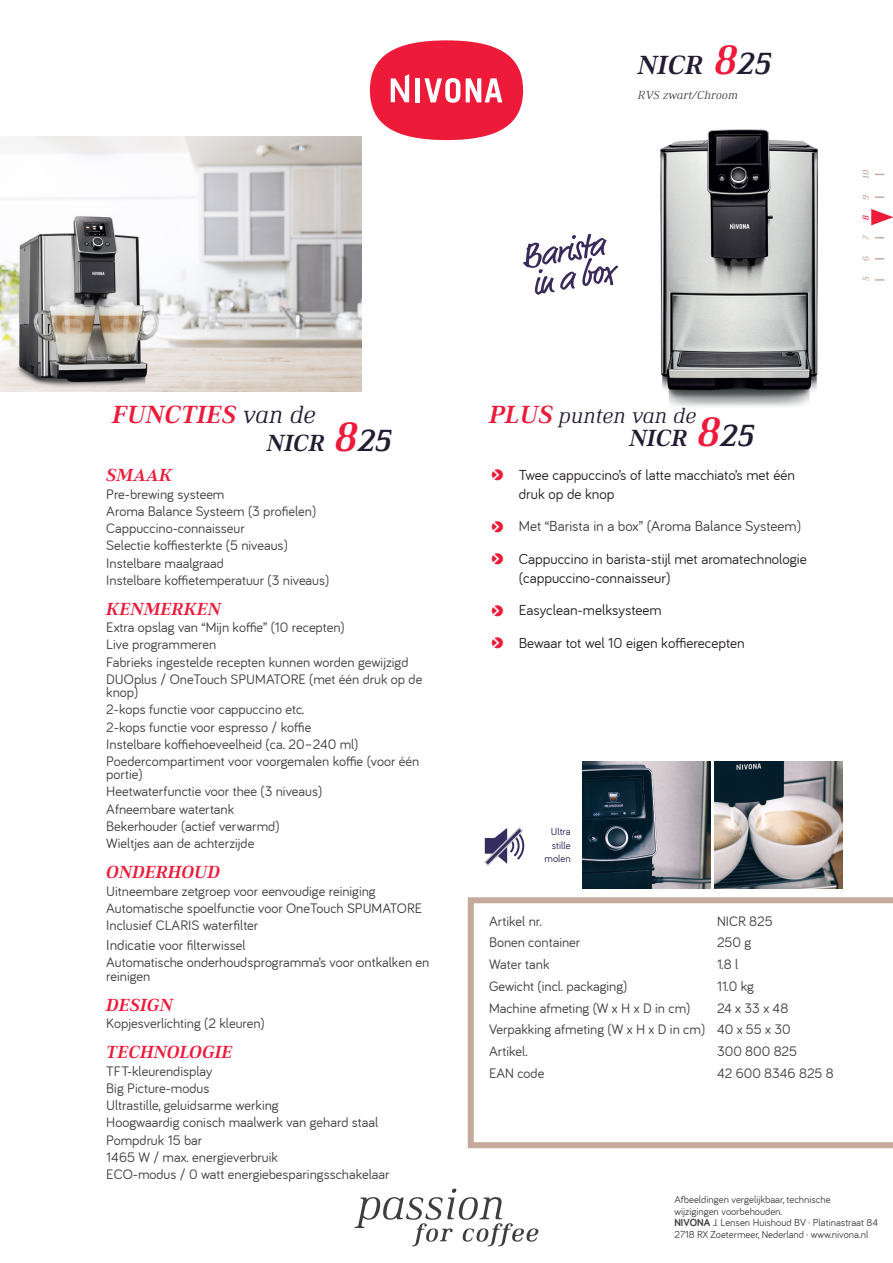
<style>
.page{position:relative;width:893px;height:1263px;background:#fff}
.page>*{position:absolute;margin:0;border:0;box-sizing:border-box;transform-origin:0 0}
._001_Prod_ANR_Bariol{font:italic 700 27px "Ethos";color:#231c32}
._5_Features{font:italic 700 25.5px "Ethos";color:#ed1a3a}
._001_Prod_ANR_Bariol-2{font:italic 700 24px "Ethos";color:#231c32}
._5_Features-2{font:italic 300 22.5px "Ethos";color:#231c32}
.StVer_03_Funktionen{font:italic 700 18px "Ethos";color:#ed1a3a}
.t1{font:15px/19.5px "Bariol";color:#231f20}
.t2{font:15px "Bariol";color:#3e3e3f}
.StVer_03_Funktionen-2{font:14.25px/13.4px "Bariol";color:#3e3e3f}
._001_Datenblatt_Tabe{font:14.25px "Bariol";color:#3e3e3f}
._005_Ethos_ital_8_10{font:italic 300 12px "Ethos";color:#3e3e3f}
.t3{font:10.5px/12px "Bariol";color:#3e3e3f}
._2_copy_head_9_12{font:10.5px "Bariol";color:#241c50}
.t4{font:italic 500 9px "Ethos";color:#c5a99d}
.t5{font:italic 500 9px "Ethos";color:#ed1a3a}
.s1{font-weight:300;color:#231c32}
.s2{font-size:42px;color:#ed1a3a}
.s3{font-size:31.5px}
.s4{font-size:15px}
.s5{font-weight:700;font-size:25.5px;color:#ed1a3a}
.s6{font-weight:700}
</style>
<div class="page">
<div style="left:370px;top:40px;width:153px;height:100px;background:#ed1a3a;border-radius:50%"></div>
<svg style="left:391px;top:74px;width:18px;height:28px"></svg>
<div style="left:415px;top:78px;width:5px;height:24px;background:#fff"></div>
<svg style="left:424px;top:78px;width:36px;height:25px"></svg>
<svg style="left:466px;top:78px;width:36px;height:24px"></svg>
<svg style="left:355px;top:1188px;width:184px;height:58px"></svg>
<img style="left:660px;top:129px;width:225px;height:278px">
<img style="left:715px;top:761px;width:127px;height:128px">
<img style="left:583px;top:761px;width:127px;height:128px">
<svg style="left:523px;top:234px;width:95px;height:61px"></svg>
<svg style="left:484px;top:827px;width:41px;height:39px"></svg>
<svg style="left:468px;top:897px;width:425px;height:251px"></svg>
<svg style="left:875px;top:196px;width:9px;height:2px"></svg>
<svg style="left:875px;top:258px;width:9px;height:2px"></svg>
<svg style="left:875px;top:279px;width:9px;height:2px"></svg>
<svg style="left:871px;top:209px;width:22px;height:16px"></svg>
<img style="left:0;top:136px;width:361px;height:255px">
<p class="_5_Features" style="left:112px;top:399px;width:205px">FUNCTIES <span class="s1">van de</span></p>
<p class="_001_Prod_ANR_Bariol-2" style="left:267px;top:428px;width:127px">NICR <span class="s2">8</span><span class="s3">25</span></p>
<p class="StVer_03_Funktionen" style="left:106px;top:464px;width:68px">SMAAK</p>
<p class="StVer_03_Funktionen-2" style="left:106px;top:487px;width:120px">Pre-brewing systeem</p>
<p class="StVer_03_Funktionen-2" style="left:106px;top:505px;width:211px">Aroma Balance Systeem (3 profielen)</p>
<p class="StVer_03_Funktionen-2" style="left:106px;top:522px;width:140px">Cappuccino-connaisseur</p>
<p class="StVer_03_Funktionen-2" style="left:106px;top:539px;width:183px">Selectie koffiesterkte (5 niveaus)</p>
<p class="StVer_03_Funktionen-2" style="left:106px;top:556px;width:119px">Instelbare maalgraad</p>
<p class="StVer_03_Funktionen-2" style="left:106px;top:573px;width:225px">Instelbare koffietemperatuur (3 niveaus)</p>
<p class="StVer_03_Funktionen" style="left:106px;top:598px;width:116px">KENMERKEN</p>
<p class="StVer_03_Funktionen-2" style="left:106px;top:621px;width:240px">Extra opslag van “Mijn koffie” (10 recepten)</p>
<p class="StVer_03_Funktionen-2" style="left:106px;top:638px;width:111px">Live programmeren</p>
<p class="StVer_03_Funktionen-2" style="left:106px;top:655px;width:304px">Fabrieks ingestelde recepten kunnen worden gewijzigd</p>
<p class="StVer_03_Funktionen-2" style="left:106px;top:672px;width:318px">DUOplus / OneTouch SPUMATORE (met één druk op de knop)</p>
<p class="StVer_03_Funktionen-2" style="left:106px;top:703px;width:199px">2-kops functie voor cappuccino etc.</p>
<p class="StVer_03_Funktionen-2" style="left:106px;top:720px;width:207px">2-kops functie voor espresso / koffie</p>
<p class="StVer_03_Funktionen-2" style="left:106px;top:737px;width:254px">Instelbare koffiehoeveelheid (ca. 20–240 ml)</p>
<p class="StVer_03_Funktionen-2" style="left:106px;top:754px;width:314px">Poedercompartiment voor voorgemalen koffie (voor één portie)</p>
<p class="StVer_03_Funktionen-2" style="left:106px;top:785px;width:218px">Heetwaterfunctie voor thee (3 niveaus)</p>
<p class="StVer_03_Funktionen-2" style="left:106px;top:802px;width:129px">Afneembare watertank</p>
<p class="StVer_03_Funktionen-2" style="left:106px;top:819px;width:175px">Bekerhouder (actief verwarmd)</p>
<p class="StVer_03_Funktionen-2" style="left:106px;top:836px;width:150px">Wieltjes aan de achterzijde</p>
<p class="StVer_03_Funktionen" style="left:106px;top:861px;width:115px">ONDERHOUD</p>
<p class="StVer_03_Funktionen-2" style="left:106px;top:884px;width:271px">Uitneembare zetgroep voor eenvoudige reiniging</p>
<p class="StVer_03_Funktionen-2" style="left:106px;top:901px;width:317px">Automatische spoelfunctie voor OneTouch SPUMATORE</p>
<p class="StVer_03_Funktionen-2" style="left:106px;top:918px;width:154px">Inclusief CLARIS waterfilter</p>
<p class="StVer_03_Funktionen-2" style="left:106px;top:939px;width:141px"><span class="s4">Indicatie</span> voor filterwissel</p>
<p class="StVer_03_Funktionen-2" style="left:106px;top:956px;width:324px">Automatische onderhoudsprogramma’s voor ontkalken en reinigen</p>
<p class="StVer_03_Funktionen" style="left:106px;top:994px;width:68px">DESIGN</p>
<p class="StVer_03_Funktionen-2" style="left:106px;top:1017px;width:160px">Kopjesverlichting (2 kleuren)</p>
<p class="StVer_03_Funktionen" style="left:106px;top:1041px;width:128px">TECHNOLOGIE</p>
<p class="StVer_03_Funktionen-2" style="left:106px;top:1064px;width:108px">TFT-kleurendisplay</p>
<p class="StVer_03_Funktionen-2" style="left:106px;top:1081px;width:105px">Big Picture-modus</p>
<p class="StVer_03_Funktionen-2" style="left:106px;top:1099px;width:174px">Ultrastille, geluidsarme werking</p>
<p class="StVer_03_Funktionen-2" style="left:106px;top:1116px;width:273px">Hoogwaardig conisch maalwerk van gehard staal</p>
<p class="StVer_03_Funktionen-2" style="left:106px;top:1133px;width:97px">Pompdruk 15 bar</p>
<p class="StVer_03_Funktionen-2" style="left:106px;top:1150px;width:173px">1465 W / max. energieverbruik</p>
<p class="StVer_03_Funktionen-2" style="left:106px;top:1167px;width:285px">ECO-modus / 0 watt energiebesparingsschakelaar</p>
<p class="_001_Prod_ANR_Bariol" style="left:638px;top:49px;width:135px">NICR <span class="s2">8</span><span class="s3">25</span></p>
<p class="_005_Ethos_ital_8_10" style="left:638px;top:88px;width:102px">RVS zwart/Chroom</p>
<p class="_5_Features-2" style="left:489px;top:402px;width:209px"><span class="s5">PLUS</span> punten van de</p>
<p class="_001_Prod_ANR_Bariol-2" style="left:629px;top:423px;width:127px">NICR <span class="s2">8</span><span class="s3">25</span></p>
<p class="t1" style="left:519px;top:465px;width:278px">Twee cappuccino’s of latte macchiato’s met één druk op de knop</p>
<p class="t2" style="left:519px;top:518px;width:284px">Met “Barista in a box” (Aroma Balance Systeem)</p>
<p class="t1" style="left:519px;top:549px;width:290px">Cappuccino in barista-stijl met aromatechnologie (cappuccino-connaisseur)</p>
<p class="t1" style="left:519px;top:601px;width:144px">Easyclean-melksysteem</p>
<p class="t1" style="left:519px;top:633px;width:228px">Bewaar tot wel 10 eigen koffierecepten</p>
<p class="t4" style="left:860px;top:179px;width:11px;rotate:-90deg">10</p>
<p class="t4" style="left:860px;top:200px;width:7px;rotate:-90deg">9</p>
<p class="t5" style="left:860px;top:220px;width:6px;rotate:-90deg">8</p>
<p class="t4" style="left:860px;top:240px;width:7px;rotate:-90deg">7</p>
<p class="t4" style="left:860px;top:261px;width:7px;rotate:-90deg">6</p>
<p class="t4" style="left:860px;top:281px;width:6px;rotate:-90deg">5</p>
<p class="_2_copy_head_9_12" style="left:551px;top:826px;width:21px">Ultra</p>
<p class="_2_copy_head_9_12" style="left:552px;top:839px;width:20px">stille</p>
<p class="_2_copy_head_9_12" style="left:545px;top:853px;width:28px">molen</p>
<p class="_001_Datenblatt_Tabe" style="left:489px;top:913px;width:54px">Artikel nr.</p>
<p class="_001_Datenblatt_Tabe" style="left:717px;top:913px;width:57px">NICR 825</p>
<p class="_001_Datenblatt_Tabe" style="left:489px;top:934px;width:93px">Bonen container</p>
<p class="_001_Datenblatt_Tabe" style="left:717px;top:934px;width:36px">250 g</p>
<p class="_001_Datenblatt_Tabe" style="left:489px;top:956px;width:62px">Water tank</p>
<p class="_001_Datenblatt_Tabe" style="left:717px;top:956px;width:23px">1.8 l</p>
<p class="_001_Datenblatt_Tabe" style="left:489px;top:978px;width:140px">Gewicht (incl. packaging)</p>
<p class="_001_Datenblatt_Tabe" style="left:717px;top:978px;width:38px">11.0 kg</p>
<p class="_001_Datenblatt_Tabe" style="left:489px;top:1000px;width:203px">Machine afmeting (W x H x D in cm)</p>
<p class="_001_Datenblatt_Tabe" style="left:717px;top:1000px;width:73px">24 x 33 x 48</p>
<p class="_001_Datenblatt_Tabe" style="left:489px;top:1021px;width:303px">Verpakking afmeting (W x H x D in cm) 40 x 55 x 30</p>
<p class="_001_Datenblatt_Tabe" style="left:489px;top:1043px;width:40px">Artikel.</p>
<p class="_001_Datenblatt_Tabe" style="left:717px;top:1043px;width:82px">300 800 825</p>
<p class="_001_Datenblatt_Tabe" style="left:489px;top:1065px;width:57px">EAN code</p>
<p class="_001_Datenblatt_Tabe" style="left:717px;top:1065px;width:118px">42 600 8346 825 8</p>
<p class="t3" style="left:674px;top:1194px;width:158px">Afbeeldingen vergelijkbaar, technische wijzigingen voorbehouden.</p>
<p class="t3" style="left:674px;top:1217px;width:205px"><span class="s6">NIVONA</span> J. Lensen Huishoud BV · Platinastraat 84<br>2718 RX Zoetermeer, Nederland · www.nivona.nl</p>
</div>
